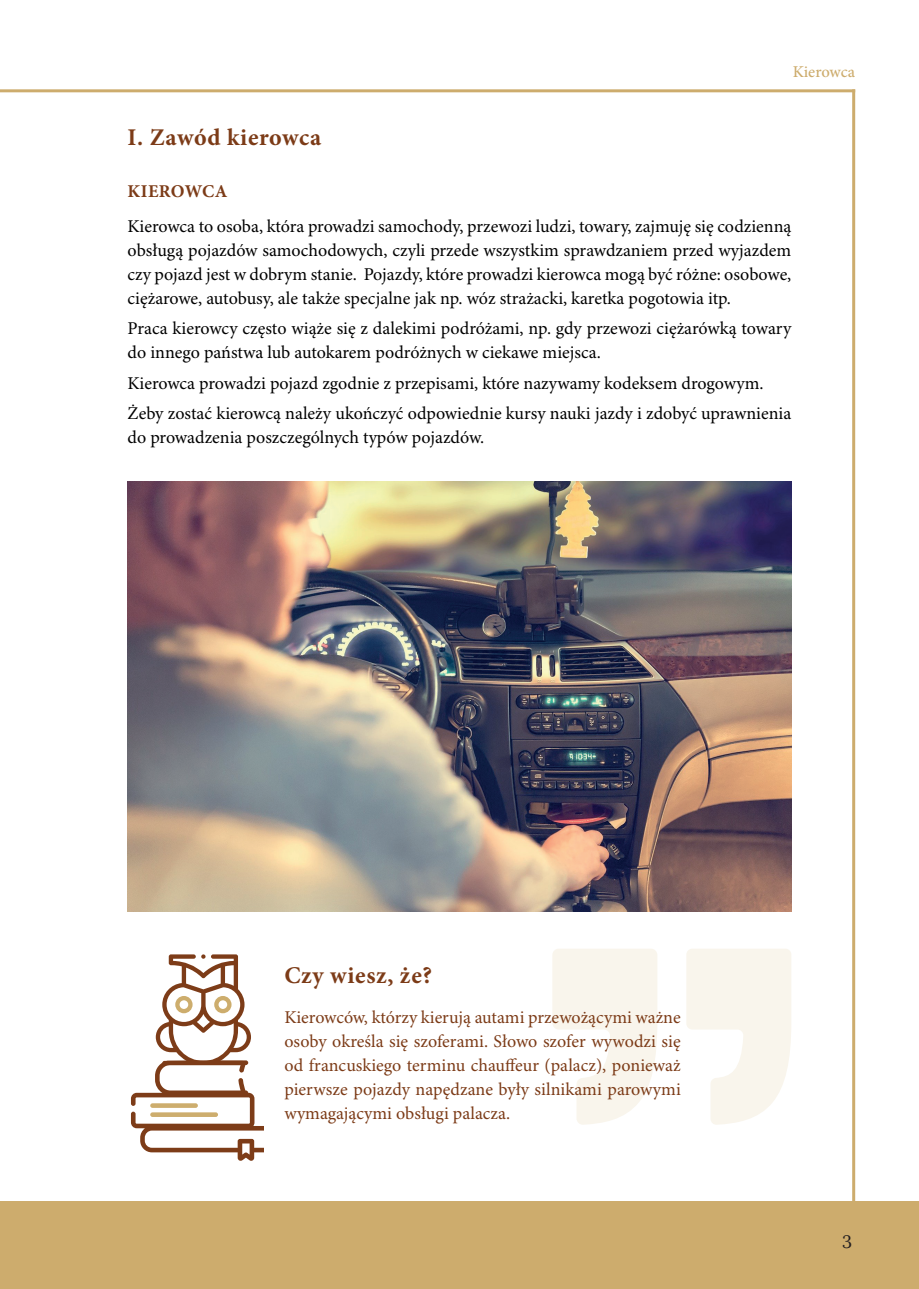
<style>
.page{position:relative;width:919px;height:1289px;background:#fff}
.page>*{position:absolute;margin:0;border:0;box-sizing:border-box;transform-origin:0 0}
.t1{font:700 24px "Minion Pro";letter-spacing:.025em;color:#7c3b17}
.t2{font:18px/24px "Minion Pro";color:#000001}
.t3{font:18px/24px "Minion Pro";color:#7c3b17;text-align:justify}
.t4{font:700 18px "Minion Pro";letter-spacing:.025em;color:#7c3b17}
.t5{font:18px "Lora";color:#231f20}
.t6{font:500 16.5px "Minion Pro";letter-spacing:-.005em;color:#cdac6d}
</style>
<div class="page">
<div style="left:0;top:1201px;width:918px;height:87px;background:#cdac6d"></div>
<hr style="left:852px;top:89px;width:3px;height:1114px;background:#cdac6d">
<hr style="left:0;top:89px;width:855px;height:3px;background:#cdac6d">
<svg style="left:552px;top:949px;width:105px;height:175px"></svg>
<svg style="left:686px;top:949px;width:105px;height:175px"></svg>
<svg style="left:131px;top:954px;width:133px;height:206px"></svg>
<img style="left:128px;top:482px;width:663px;height:429px">
<h1 class="t1" style="left:128px;top:120px;width:195px">I. Zawód kierowca</h1>
<p class="t4" style="left:128px;top:178px;width:101px">KIEROWCA</p>
<p class="t6" style="left:792px;top:61px;width:64px">Kierowca</p>
<p class="t2" style="left:128px;top:215px;width:665px;text-align:justify">Kierowca to osoba, która prowadzi samochody, przewozi ludzi, towary, zajmuję się codzienną obsługą pojazdów samochodowych, czyli przede wszystkim sprawdzaniem przed wyjazdem czy pojazd jest w dobrym stanie. Pojazdy, które prowadzi kierowca mogą być różne: osobowe, ciężarowe, autobusy, ale także specjalne jak np. wóz strażacki, karetka pogotowia itp.</p>
<p class="t2" style="left:128px;top:317px;width:665px">Praca kierowcy często wiąże się z dalekimi podróżami, np. gdy przewozi ciężarówką towary do innego państwa lub autokarem podróżnych w ciekawe miejsca.</p>
<p class="t2" style="left:128px;top:368px;width:665px;line-height:30.5px">Kierowca prowadzi pojazd zgodnie z przepisami, które nazywamy kodeksem drogowym.<br>Żeby zostać kierowcą należy ukończyć odpowiednie kursy nauki jazdy i zdobyć uprawnienia</p>
<p class="t2" style="left:128px;top:426px;width:358px">do prowadzenia poszczególnych typów pojazdów.</p>
<h1 class="t1" style="left:284px;top:958px;width:149px">Czy wiesz, że?</h1>
<p class="t3" style="left:284px;top:1005px;width:398px">Kierowców, którzy kierują autami przewożącymi ważne osoby określa się szoferami. Słowo szofer wywodzi się od francuskiego terminu chauffeur (palacz), ponieważ pierwsze pojazdy napędzane były silnikami parowymi wymagającymi obsługi palacza.</p>
<p class="t5" style="left:842px;top:1227px;width:12px">3</p>
</div>
